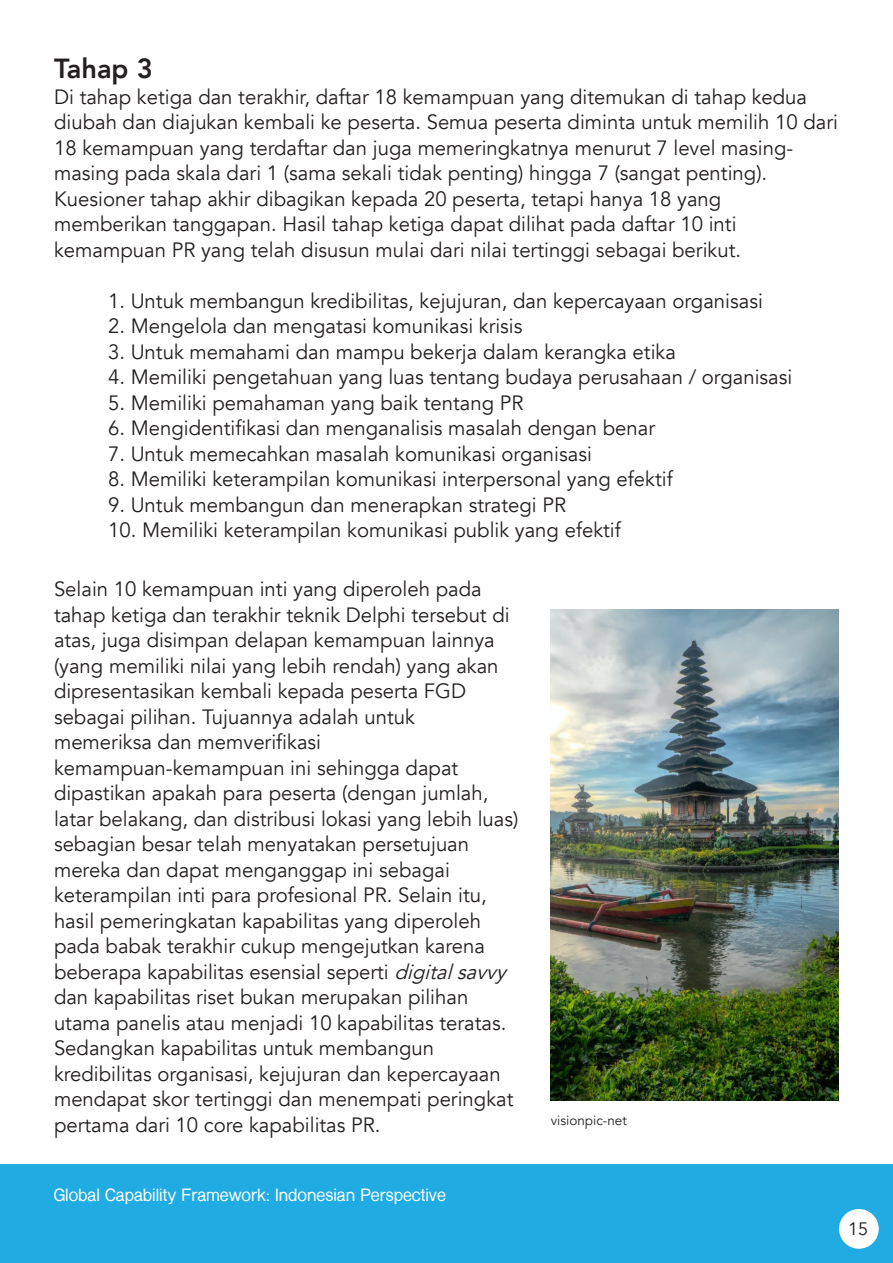
<style>
.page{position:relative;width:893px;height:1263px;background:#fff}
.page>*{position:absolute;margin:0;border:0;box-sizing:border-box;transform-origin:0 0}
.t1{font:800 27.6px "Avenir";color:#231f20}
.t2{font:20.7px/25.5px "Avenir";color:#231f20}
.t3{font:18px "Avenir";color:#231f20}
.t4{font:700 16.5px "Shree Dev 0714";color:#fff}
.t5{font:13.5px "Avenir";color:#231f20}
.s1{font-style:italic}
</style>
<div class="page">
<div style="left:0;top:1164px;width:893px;height:99px;background:#20ace3"></div>
<img style="left:551px;top:609px;width:288px;height:491px">
<div style="left:839px;top:1209px;width:40px;height:40px;background:#fff;border-radius:50%"></div>
<p class="t1" style="left:54px;top:47px;width:100px">Tahap 3</p>
<p class="t2" style="left:54px;top:84px;width:785px">Di tahap ketiga dan terakhir, daftar 18 kemampuan yang ditemukan di tahap kedua diubah dan diajukan kembali ke peserta. Semua peserta diminta untuk memilih 10 dari<br>18 kemampuan yang terdaftar dan juga memeringkatnya menurut 7 level masing-</p>
<p class="t2" style="left:54px;top:161px;width:715px">masing pada skala dari 1 (sama sekali tidak penting) hingga 7 (sangat penting).</p>
<p class="t2" style="left:54px;top:186px;width:669px">Kuesioner tahap akhir dibagikan kepada 20 peserta, tetapi hanya 18 yang</p>
<p class="t2" style="left:54px;top:212px;width:684px">memberikan tanggapan. Hasil tahap ketiga dapat dilihat pada daftar 10 inti</p>
<p class="t2" style="left:54px;top:237px;width:688px">kemampuan PR yang telah disusun mulai dari nilai tertinggi sebagai berikut.</p>
<p class="t2" style="left:108px;top:288px;width:656px">1. Untuk membangun kredibilitas, kejujuran, dan kepercayaan organisasi</p>
<p class="t2" style="left:108px;top:314px;width:416px">2. Mengelola dan mengatasi komunikasi krisis</p>
<p class="t2" style="left:108px;top:339px;width:569px">3. Untuk memahami dan mampu bekerja dalam kerangka etika</p>
<p class="t2" style="left:108px;top:365px;width:686px">4. Memiliki pengetahuan yang luas tentang budaya perusahaan / organisasi</p>
<p class="t2" style="left:108px;top:390px;width:417px">5. Memiliki pemahaman yang baik tentang PR</p>
<p class="t2" style="left:108px;top:416px;width:549px">6. Mengidentifikasi dan menganalisis masalah dengan benar</p>
<p class="t2" style="left:108px;top:441px;width:485px">7. Untuk memecahkan masalah komunikasi organisasi</p>
<p class="t2" style="left:108px;top:467px;width:566px">8. Memiliki keterampilan komunikasi interpersonal yang efektif</p>
<p class="t2" style="left:108px;top:492px;width:460px">9. Untuk membangun dan menerapkan strategi PR</p>
<p class="t2" style="left:108px;top:518px;width:514px">10. Memiliki keterampilan komunikasi publik yang efektif</p>
<p class="t2" style="left:54px;top:577px;width:457px">Selain 10 kemampuan inti yang diperoleh pada tahap ketiga dan terakhir teknik Delphi tersebut di atas, juga disimpan delapan kemampuan lainnya (yang memiliki nilai yang lebih rendah) yang akan</p>
<p class="t2" style="left:54px;top:679px;width:414px">dipresentasikan kembali kepada peserta FGD</p>
<p class="t2" style="left:54px;top:704px;width:362px">sebagai pilihan. Tujuannya adalah untuk</p>
<p class="t2" style="left:54px;top:730px;width:269px">memeriksa dan memverifikasi</p>
<p class="t2" style="left:54px;top:755px;width:406px">kemampuan-kemampuan ini sehingga dapat</p>
<p class="t2" style="left:54px;top:781px;width:466px">dipastikan apakah para peserta (dengan jumlah, latar belakang, dan distribusi lokasi yang lebih luas) sebagian besar telah menyatakan persetujuan</p>
<p class="t2" style="left:54px;top:857px;width:397px">mereka dan dapat menganggap ini sebagai</p>
<p class="t2" style="left:54px;top:883px;width:434px">keterampilan inti para profesional PR. Selain itu,</p>
<p class="t2" style="left:54px;top:908px;width:433px">hasil pemeringkatan kapabilitas yang diperoleh pada babak terakhir cukup mengejutkan karena</p>
<p class="t2" style="left:54px;top:959px;width:460px">beberapa kapabilitas esensial seperti <span class="s1">digitalsavvy </span>dan kapabilitas riset bukan merupakan pilihan</p>
<p class="t2" style="left:54px;top:1010px;width:454px">utama panelis atau menjadi 10 kapabilitas teratas.</p>
<p class="t2" style="left:54px;top:1036px;width:382px">Sedangkan kapabilitas untuk membangun</p>
<p class="t2" style="left:54px;top:1061px;width:461px">kredibilitas organisasi, kejujuran dan kepercayaan mendapat skor tertinggi dan menempati peringkat pertama dari 10 core kapabilitas PR.</p>
<p class="t5" style="left:551px;top:1112px;width:78px">visionpic-net</p>
<p class="t4" style="left:54px;top:1186px;width:394px">Global Capability Framework: Indonesian Perspective</p>
<p class="t3" style="left:848px;top:1218px;width:22px">15</p>
</div>
